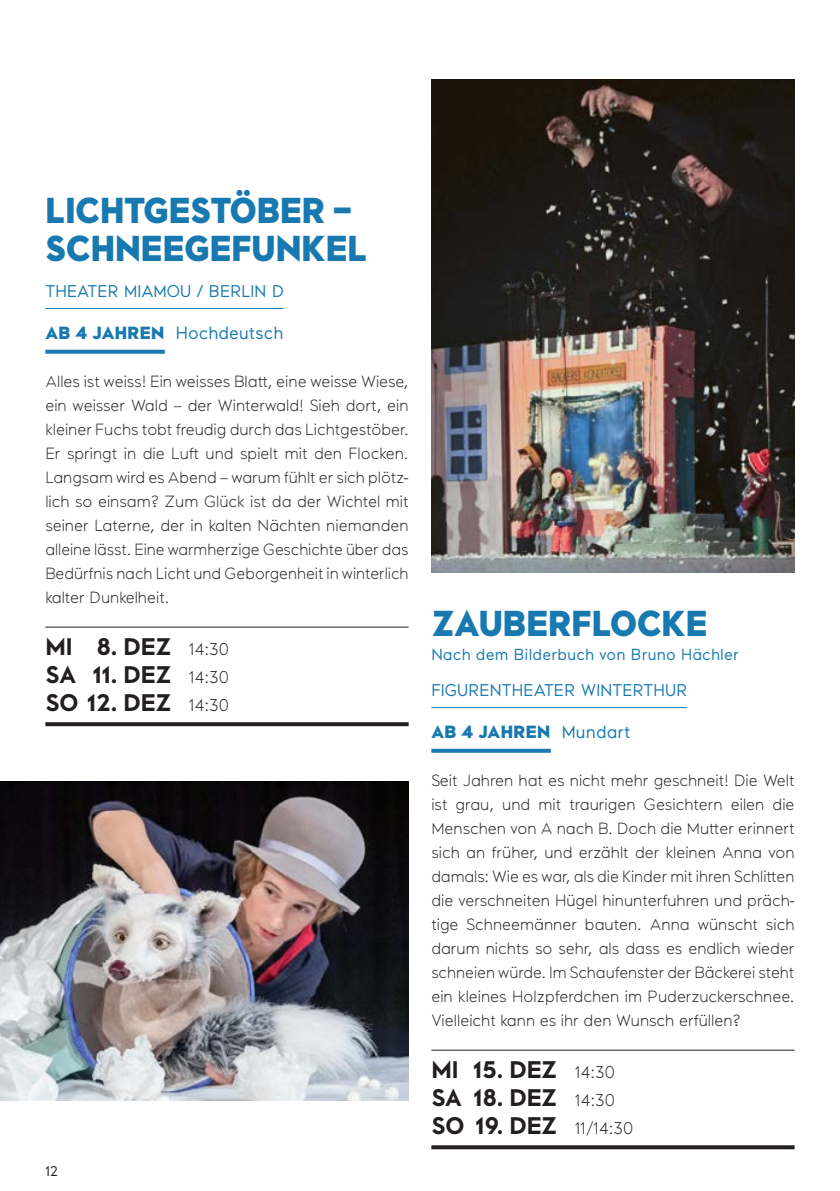
<style>
.page{position:relative;width:840px;height:1191px;background:#fff}
.page>*{position:absolute;margin:0;border:0;box-sizing:border-box;transform-origin:0 0}
.t1{font:900 36px/38px "Maax";color:#1779b0;scale:.96 1}
.t2{font:700 24px/28px "Maax";color:#231f20;text-align:justify}
.t3{font:17.6px "Maax";letter-spacing:.005em;color:#1779b0}
.t4{font:900 17.6px "Maax";letter-spacing:.02em;color:#1779b0}
.t5{font:17px "Maax";letter-spacing:.01em;color:#1779b0}
.t6{font:300 16.2px/24px "Maax";color:#231f20;text-align:justify}
.t7{font:16px "Maax";letter-spacing:.01em;color:#1779b0}
.t8{font:14px "Maax";color:#231f20}
.s1{font-weight:900}
.s2{font-weight:300;font-size:17px}
.s3{font-weight:400}
</style>
<div class="page">
<hr style="left:45px;top:308px;width:238px;height:1px;background:#1779b0">
<svg style="left:45px;top:350px;width:120px;height:4px"></svg>
<hr style="left:45px;top:626px;width:363px;height:1px;background:#231f20">
<svg style="left:45px;top:722px;width:363px;height:4px"></svg>
<hr style="left:431px;top:707px;width:255px;height:1px;background:#1779b0">
<svg style="left:431px;top:749px;width:119px;height:4px"></svg>
<hr style="left:431px;top:1049px;width:363px;height:1px;background:#231f20">
<svg style="left:431px;top:1145px;width:363px;height:4px"></svg>
<img style="left:0;top:781px;width:408px;height:319px">
<img style="left:431px;top:79px;width:363px;height:494px">
<h1 class="t1" style="left:45px;top:189px;width:337px">LICHTGESTÖBER –<br>SCHNEEGEFUNKEL</h1>
<p class="t5" style="left:45px;top:280px;width:239px">THEATER MIAMOU / BERLIN D</p>
<p class="t3" style="left:45px;top:321px;width:239px"><span class="s1">AB 4 JAHREN</span> Hochdeutsch</p>
<p class="t6" style="left:45px;top:368px;width:364px">Alles ist weiss! Ein weisses Blatt, eine weisse Wiese, ein weisser Wald – der Winterwald! Sieh dort, ein kleiner Fuchs tobt freudig durch das Lichtgestöber.<br>Er springt in die Luft und spielt mit den Flocken.<br>Langsam wird es Abend – warum fühlt er sich plötz&shy;lich so einsam? Zum Glück ist da der Wichtel mit seiner Laterne, der in kalten Nächten niemanden alleine lässt. Eine warmherzige Geschichte über das Bedürfnis nach Licht und Geborgenheit in winterlich kalter Dunkelheit.</p>
<h2 class="t2" style="left:45px;top:631px;width:185px">MI 8. DEZ <span class="s2">14:30<br></span>SA 11. DEZ <span class="s2">14:30<br></span>SO 12. DEZ <span class="s2">14:30</span></h2>
<p class="t8" style="left:45px;top:1162px;width:14px">12</p>
<h1 class="t1" style="left:431px;top:602px;width:289px">ZAUBERFLOCKE</h1>
<p class="t7" style="left:431px;top:644px;width:309px">Nach dem Bilderbuch von Bruno Hächler</p>
<p class="t5" style="left:431px;top:679px;width:257px">FIGURENTHEATER WINTERTHUR</p>
<p class="t4" style="left:431px;top:720px;width:200px">AB 4 JAHREN <span class="s3">Mundart</span></p>
<p class="t6" style="left:431px;top:767px;width:364px">Seit Jahren hat es nicht mehr geschneit! Die Welt ist grau, und mit traurigen Gesichtern eilen die Menschen von A nach B. Doch die Mutter erinnert sich an früher, und erzählt der kleinen Anna von damals: Wie es war, als die Kinder mit ihren Schlitten die verschneiten Hügel hinunterfuhren und präch&shy;tige Schneemänner bauten. Anna wünscht sich darum nichts so sehr, als dass es endlich wieder schneien würde. Im Schaufenster der Bäckerei steht ein kleines Holzpferdchen im Puderzuckerschnee.<br>Vielleicht kann es ihr den Wunsch erfüllen?</p>
<h2 class="t2" style="left:431px;top:1054px;width:203px;text-align:left">MI 15. DEZ <span class="s2">14:30<br></span>SA 18. DEZ <span class="s2">14:30<br></span>SO 19. DEZ <span class="s2">11/14:30</span></h2>
</div>
